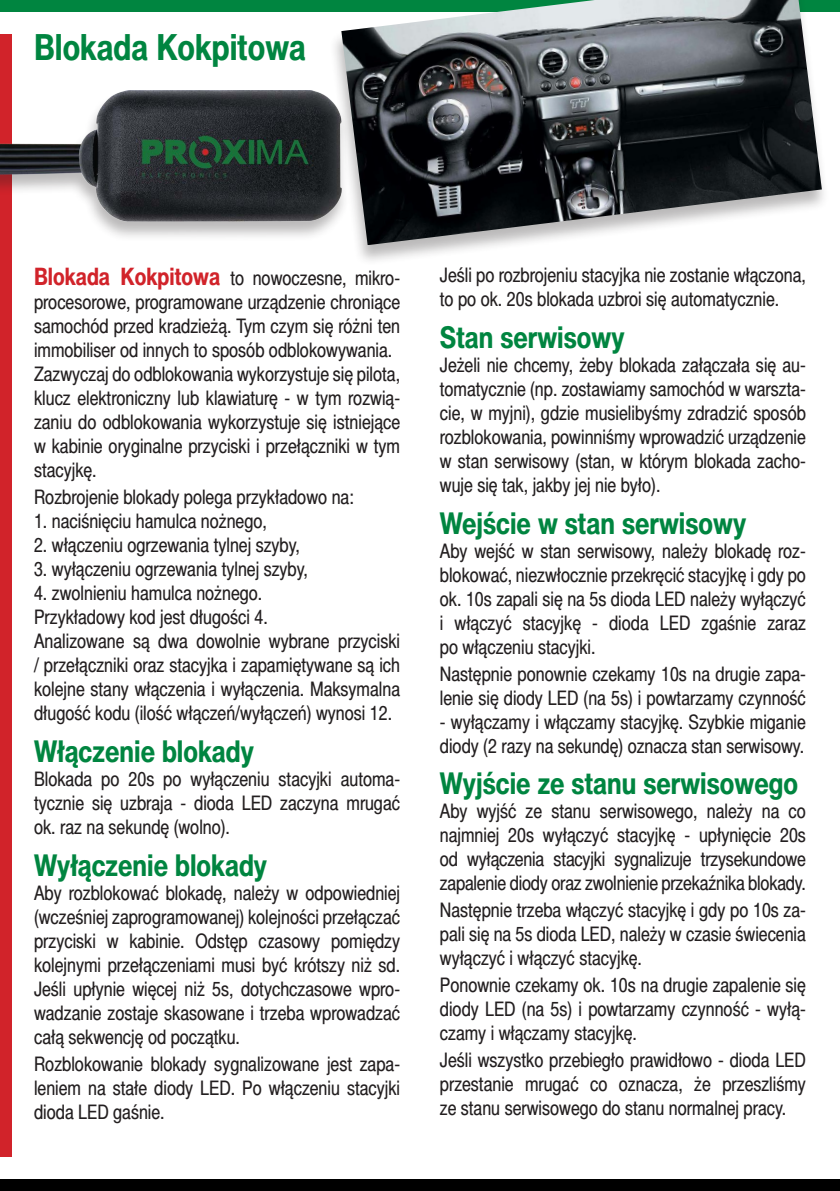
<style>
.page{position:relative;width:840px;height:1191px;background:#fff}
.page>*{position:absolute;margin:0;border:0;box-sizing:border-box;transform-origin:0 0}
.t1{font:700 36px "Switzer Cnd EFN";color:#008540}
.t2{font:700 30px "Switzer Cnd EFN";color:#008540}
.t3{font:20px/24px "Switzer Cnd EFN";color:#231f20;text-align:justify}
.s1{font-weight:700;font-size:24px;color:#d1232a}
</style>
<div class="page">
<div style="left:0;top:0;width:839px;height:11px;background:#008540"></div>
<div style="left:0;top:1179px;width:839px;height:12px;background:#000"></div>
<div style="left:0;top:34px;width:11px;height:1123px;background:#d1232a"></div>
<div style="left:0;top:91px;width:349px;height:152px;background:#231f20;opacity:.31"></div>
<img style="left:0;top:90px;width:329px;height:131px">
<div style="left:329px;top:0;width:500px;height:266px;background:#231f20;opacity:.31"></div>
<img style="left:341px;top:0;width:480px;height:245px">
<p class="t1" style="left:34px;top:26px;width:273px">Blokada Kokpitowa</p>
<p class="t3" style="left:34px;top:266px;width:367px"><span class="s1">Blokada Kokpitowa</span> to nowoczesne, mikro&shy;procesorowe, programowane urządzenie chroniące samochód przed kradzieżą. Tym czym się różni ten immobiliser od innych to sposób odblokowywania.</p>
<p class="t3" style="left:34px;top:362px;width:367px">Zazwyczaj do odblokowania wykorzystuje się pilota, klucz elektroniczny lub klawiaturę - w tym rozwią&shy;zaniu do odblokowania wykorzystuje się istniejące w kabinie oryginalne przyciski i przełączniki w tym stacyjkę.</p>
<p class="t3" style="left:34px;top:485px;width:321px">Rozbrojenie blokady polega przykładowo na:</p>
<p class="t3" style="left:34px;top:509px;width:234px">1. naciśnięciu hamulca nożnego,</p>
<p class="t3" style="left:34px;top:533px;width:267px">2. włączeniu ogrzewania tylnej szyby,</p>
<p class="t3" style="left:34px;top:557px;width:275px">3. wyłączeniu ogrzewania tylnej szyby,</p>
<p class="t3" style="left:34px;top:581px;width:230px">4. zwolnieniu hamulca nożnego.</p>
<p class="t3" style="left:34px;top:605px;width:235px">Przykładowy kod jest długości 4.</p>
<p class="t3" style="left:34px;top:629px;width:367px">Analizowane są dwa dowolnie wybrane przyciski / przełączniki oraz stacyjka i zapamiętywane są ich kolejne stany włączenia i wyłączenia. Maksymalna długość kodu (ilość włączeń/wyłączeń) wynosi 12.</p>
<p class="t2" style="left:34px;top:733px;width:221px">Włączenie blokady</p>
<p class="t3" style="left:34px;top:766px;width:367px">Blokada po 20s po wyłączeniu stacyjki automa&shy;tycznie się uzbraja - dioda LED zaczyna mrugać ok. raz na sekundę (wolno).</p>
<p class="t2" style="left:34px;top:847px;width:234px">Wyłączenie blokady</p>
<p class="t3" style="left:34px;top:880px;width:367px">Aby rozblokować blokadę, należy w odpowiedniej (wcześniej zaprogramowanej) kolejności przełączać przyciski w kabinie. Odstęp czasowy pomiędzy kolejnymi przełączeniami musi być krótszy niż sd.<br>Jeśli upłynie więcej niż 5s, dotychczasowe wpro&shy;wadzanie zostaje skasowane i trzeba wprowadzać całą sekwencję od początku.</p>
<p class="t3" style="left:34px;top:1051px;width:367px">Rozblokowanie blokady sygnalizowane jest zapa&shy;leniem na stałe diody LED. Po włączeniu stacyjki dioda LED gaśnie.</p>
<p class="t3" style="left:439px;top:263px;width:367px">Jeśli po rozbrojeniu stacyjka nie zostanie włączona, to po ok. 20s blokada uzbroi się automatycznie.</p>
<p class="t2" style="left:439px;top:320px;width:186px">Stan serwisowy</p>
<p class="t3" style="left:439px;top:353px;width:367px">Jeżeli nie chcemy, żeby blokada załączała się au&shy;tomatycznie (np. zostawiamy samochód w warszta&shy;cie, w myjni), gdzie musielibyśmy zdradzić sposób rozblokowania, powinniśmy wprowadzić urządzenie w stan serwisowy (stan, w którym blokada zacho&shy;wuje się tak, jakby jej nie było).</p>
<p class="t2" style="left:439px;top:505px;width:307px">Wejście w stan serwisowy</p>
<p class="t3" style="left:439px;top:538px;width:367px">Aby wejść w stan serwisowy, należy blokadę roz&shy;blokować, niezwłocznie przekręcić stacyjkę i gdy po ok. 10s zapali się na 5s dioda LED należy wyłączyć i włączyć stacyjkę - dioda LED zgaśnie zaraz po włączeniu stacyjki.</p>
<p class="t3" style="left:439px;top:661px;width:367px">Następnie ponownie czekamy 10s na drugie zapa&shy;lenie się diody LED (na 5s) i powtarzamy czynność</p>
<p class="t3" style="left:439px;top:709px;width:367px">- wyłączamy i włączamy stacyjkę. Szybkie miganie diody (2 razy na sekundę) oznacza stan serwisowy.</p>
<p class="t2" style="left:439px;top:766px;width:359px">Wyjście ze stanu serwisowego</p>
<p class="t3" style="left:439px;top:799px;width:367px">Aby wyjść ze stanu serwisowego, należy na co najmniej 20s wyłączyć stacyjkę - upłynięcie 20s od wyłączenia stacyjki sygnalizuje trzysekundowe zapalenie diody oraz zwolnienie przekaźnika blokady.</p>
<p class="t3" style="left:439px;top:898px;width:367px">Następnie trzeba włączyć stacyjkę i gdy po 10s za&shy;pali się na 5s dioda LED, należy w czasie świecenia wyłączyć i włączyć stacyjkę.</p>
<p class="t3" style="left:439px;top:973px;width:367px">Ponownie czekamy ok. 10s na drugie zapalenie się diody LED (na 5s) i powtarzamy czynność - wyłą&shy;czamy i włączamy stacyjkę.</p>
<p class="t3" style="left:439px;top:1047px;width:367px">Jeśli wszystko przebiegło prawidłowo - dioda LED przestanie mrugać co oznacza, że przeszliśmy ze stanu serwisowego do stanu normalnej pracy.</p>
</div>
